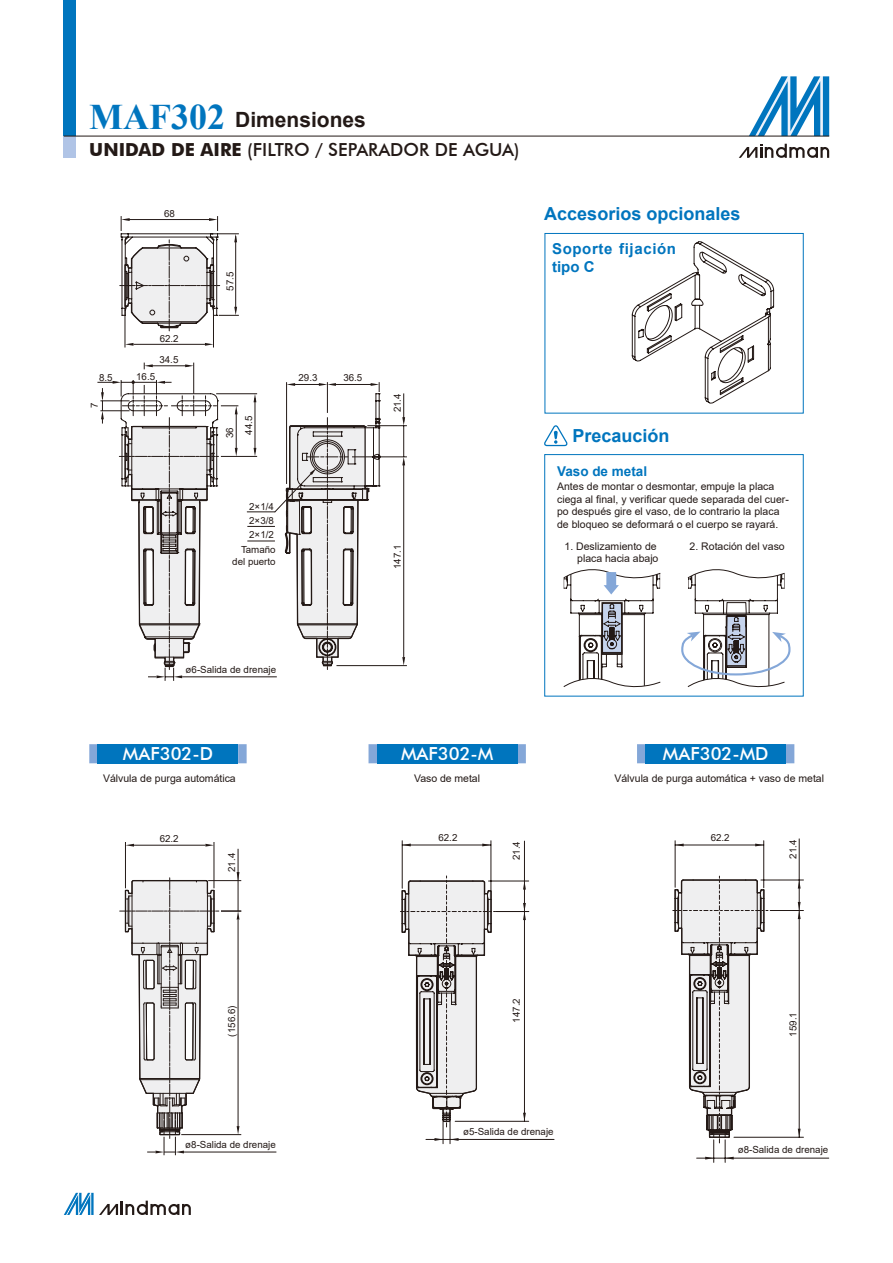
<style>
.page{position:relative;width:893px;height:1263px;background:#fff}
.page>*{position:absolute;margin:0;border:0;box-sizing:border-box;transform-origin:0 0}
.t1{font:700 21px "Arial";color:#231916}
.t2{font:500 18px "Futura BT";color:#231916}
.t3{font:700 18px "Arial";color:#0075be}
.t4{font:500 18px "Futura BT";color:#fff}
.t5{font:700 15px/18px "Arial";letter-spacing:.04em;color:#0075be}
.t6{font:700 13.5px "Arial";color:#0075be}
.t7{font:10.5px/12.6px "Arial";color:#231916}
.t8{font:9.75px/11.7px "Arial";color:#231916;text-align:right}
.s1{font-family:"Times New Roman";font-size:36px;color:#0075be}
.s2{font-weight:700}
</style>
<div class="page">
<svg style="left:749px;top:76px;width:80px;height:60px"></svg>
<svg style="left:739px;top:144px;width:90px;height:14px"></svg>
<div style="left:64px;top:0;width:12px;height:136px;background:#0075be"></div>
<div style="left:64px;top:136px;width:12px;height:21px;background:#b0c4e6"></div>
<hr style="left:64px;top:136px;width:765px;height:1px;background:#231916">
<svg style="left:637px;top:744px;width:157px;height:19px"></svg>
<div style="left:645px;top:744px;width:141px;height:19px;background:#0075be"></div>
<hr style="left:125px;top:309px;width:1px;height:38px;background:#231916">
<hr style="left:213px;top:309px;width:1px;height:38px;background:#231916">
<hr style="left:134px;top:344px;width:71px;height:1px;background:#231916">
<hr style="left:149px;top:365px;width:40px;height:1px;background:#231916">
<hr style="left:193px;top:363px;width:1px;height:31px;background:#231916">
<svg style="left:125px;top:343px;width:9px;height:3px"></svg>
<svg style="left:205px;top:343px;width:8px;height:3px"></svg>
<svg style="left:144px;top:363px;width:9px;height:6px"></svg>
<svg style="left:185px;top:364px;width:9px;height:3px"></svg>
<svg style="left:120px;top:216px;width:119px;height:115px"></svg>
<hr style="left:426px;top:1139px;width:128px;height:1px;background:#231916">
<svg style="left:64px;top:380px;width:462px;height:835px"></svg>
<hr style="left:524px;top:911px;width:1px;height:210px;background:#231916">
<hr style="left:455px;top:1121px;width:74px;height:1px;background:#231916">
<hr style="left:524px;top:841px;width:1px;height:70px;background:#231916">
<hr style="left:496px;top:911px;width:33px;height:1px;background:#231916">
<hr style="left:488px;top:881px;width:41px;height:1px;background:#231916">
<hr style="left:491px;top:841px;width:1px;height:49px;background:#231916">
<hr style="left:402px;top:845px;width:89px;height:1px;background:#231916">
<hr style="left:402px;top:841px;width:1px;height:47px;background:#231916">
<svg style="left:798px;top:1129px;width:3px;height:8px"></svg>
<svg style="left:798px;top:902px;width:3px;height:17px"></svg>
<hr style="left:697px;top:1158px;width:132px;height:1px;background:#231916">
<svg style="left:673px;top:876px;width:95px;height:286px"></svg>
<hr style="left:799px;top:910px;width:1px;height:227px;background:#231916">
<hr style="left:734px;top:1137px;width:69px;height:1px;background:#231916">
<hr style="left:799px;top:839px;width:1px;height:71px;background:#231916">
<hr style="left:770px;top:910px;width:33px;height:1px;background:#231916">
<hr style="left:761px;top:880px;width:42px;height:1px;background:#231916">
<hr style="left:763px;top:841px;width:1px;height:47px;background:#231916">
<hr style="left:675px;top:845px;width:89px;height:1px;background:#231916">
<hr style="left:675px;top:841px;width:1px;height:46px;background:#231916">
<svg style="left:544px;top:425px;width:24px;height:22px"></svg>
<div style="left:544px;top:454px;width:260px;height:242px;border:1px solid #0075be"></div>
<svg style="left:563px;top:569px;width:98px;height:119px"></svg>
<svg style="left:681px;top:569px;width:110px;height:119px"></svg>
<div style="left:544px;top:233px;width:260px;height:181px;border:1px solid #0075be"></div>
<svg style="left:631px;top:241px;width:143px;height:163px"></svg>
<p class="t1" style="left:89px;top:105px;width:278px"><span class="s1">MAF302</span> Dimensiones</p>
<p class="t2" style="left:89px;top:139px;width:432px"><span class="s2">UNIDAD DE AIRE</span> (FILTRO / SEPARADOR DE AGUA)</p>
<p class="t8" style="left:164px;top:207px;width:12px">68</p>
<p class="t8" style="left:160px;top:332px;width:20px">62.2</p>
<p class="t8" style="left:159px;top:354px;width:20px">34.5</p>
<p class="t8" style="left:224px;top:291px;width:20px;rotate:-90deg">57.5</p>
<p class="t8" style="left:99px;top:371px;width:15px">8.5</p>
<p class="t8" style="left:136px;top:370px;width:20px">16.5</p>
<p class="t8" style="left:343px;top:371px;width:20px">36.5</p>
<p class="t8" style="left:298px;top:371px;width:20px">29.3</p>
<p class="t8" style="left:88px;top:408px;width:7px;rotate:-90deg">7</p>
<p class="t8" style="left:224px;top:438px;width:12px;rotate:-90deg">36</p>
<p class="t8" style="left:243px;top:435px;width:20px;rotate:-90deg">44.5</p>
<p class="t8" style="left:249px;top:500px;width:26px">2×1/4</p>
<p class="t8" style="left:249px;top:514px;width:26px">2×3/8</p>
<p class="t8" style="left:249px;top:528px;width:26px">2×1/2</p>
<p class="t8" style="left:232px;top:543px;width:45px">Tamaño del puerto</p>
<p class="t8" style="left:392px;top:412px;width:20px;rotate:-90deg">21.4</p>
<p class="t8" style="left:392px;top:569px;width:26px;rotate:-90deg">147.1</p>
<p class="t3" style="left:544px;top:201px;width:198px">Accesorios opcionales</p>
<p class="t5" style="left:552px;top:240px;width:125px">Soporte fijación tipo C</p>
<p class="t3" style="left:572px;top:423px;width:99px">Precaución</p>
<p class="t6" style="left:557px;top:462px;width:92px">Vaso de metal</p>
<p class="t7" style="left:557px;top:480px;width:233px">Antes de montar o desmontar, empuje la placa ciega al final, y verificar quede separada del cuer&shy;po después gire el vaso, de lo contrario la placa de bloqueo se deformará o el cuerpo se rayará.</p>
<p class="t7" style="left:564px;top:540px;width:94px">1. Deslizamiento de</p>
<p class="t7" style="left:577px;top:552px;width:83px">placa hacia abajo</p>
<p class="t7" style="left:690px;top:540px;width:97px">2. Rotación del vaso</p>
<p class="t8" style="left:186px;top:664px;width:92px">ø6-Salida de drenaje</p>
<p class="t4" style="left:123px;top:743px;width:92px">MAF302-D</p>
<p class="t4" style="left:401px;top:743px;width:94px">MAF302-M</p>
<p class="t4" style="left:663px;top:743px;width:107px">MAF302-MD</p>
<p class="t7" style="left:103px;top:772px;width:134px">Válvula de purga automática</p>
<p class="t8" style="left:160px;top:833px;width:20px">62.2</p>
<p class="t8" style="left:226px;top:872px;width:20px;rotate:-90deg">21.4</p>
<p class="t8" style="left:226px;top:1036px;width:32px;rotate:-90deg">(156.6)</p>
<p class="t8" style="left:185px;top:1139px;width:92px">ø8-Salida de drenaje</p>
<p class="t7" style="left:414px;top:772px;width:67px">Vaso de metal</p>
<p class="t7" style="left:614px;top:772px;width:211px">Válvula de purga automática + vaso de metal</p>
<p class="t8" style="left:438px;top:832px;width:20px">62.2</p>
<p class="t8" style="left:711px;top:832px;width:20px">62.2</p>
<p class="t8" style="left:511px;top:860px;width:20px;rotate:-90deg">21.4</p>
<p class="t8" style="left:787px;top:859px;width:20px;rotate:-90deg">21.4</p>
<p class="t8" style="left:511px;top:1023px;width:26px;rotate:-90deg">147.2</p>
<p class="t8" style="left:463px;top:1126px;width:92px">ø5-Salida de drenaje</p>
<p class="t8" style="left:787px;top:1037px;width:26px;rotate:-90deg">159.1</p>
<p class="t8" style="left:738px;top:1144px;width:92px">ø8-Salida de drenaje</p>
</div>
